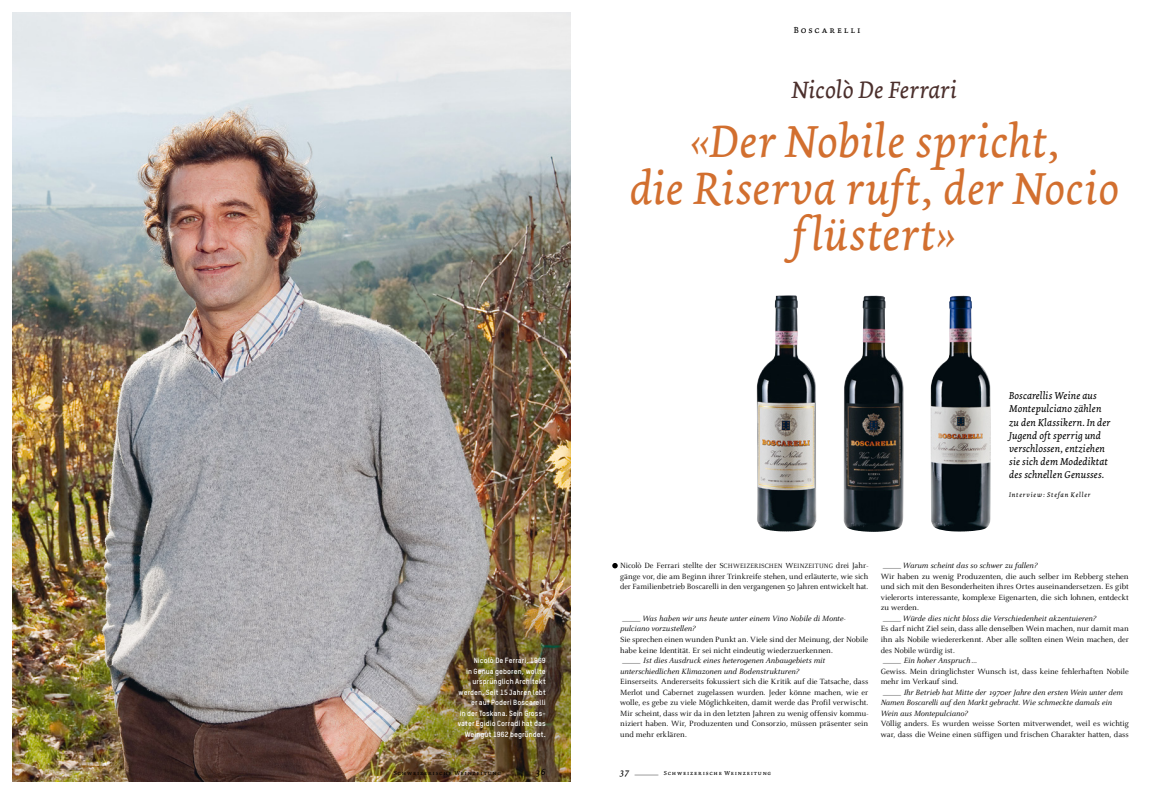
<style>
.page{position:relative;width:1166px;height:794px;background:#fff}
.page>*{position:absolute;margin:0;border:0;box-sizing:border-box;transform-origin:0 0}
.t1{font:italic 47.25px/46.4px "Dolly";letter-spacing:.01em;color:#d26f2f;text-align:center}
.t2{font:italic 24.94px "Dolly";color:#4b2f2c}
.t3{font:italic 10.5px/13.1px "Dolly";letter-spacing:.01em;color:#000}
.t4{font:9.19px "Dolly Small Caps";letter-spacing:.205em;color:#000}
.t5{font:8.31px/10.5px "Celeste";letter-spacing:-.005em;color:#000;text-align:justify}
.t6{font:italic 8.31px/10.5px "Celeste";color:#000;scale:5 1}
.t7{font:700 7.44px/10.5px "TSTAR";letter-spacing:.01em;color:#fff;text-align:right}
.t8{font:italic 7px "Dolly";letter-spacing:.11em;color:#000}
.t9{font:6.12px "Dolly Small Caps";letter-spacing:.11em;color:#000}
.s1{font-family:"Celeste Regular SC850";font-size:8.05px}
.s2{font-family:"Celeste Regular SC850";font-size:6.91px}
.s3{font-family:"Dolly";font-style:italic;font-size:7.88px}
.s4{font-family:"Dolly";font-style:italic;font-size:9.62px}
</style>
<div class="page">
<img style="left:12px;top:12px;width:558px;height:769px">
<img style="left:757px;top:295px;width:59px;height:236px">
<img style="left:843px;top:295px;width:61px;height:237px">
<img style="left:930px;top:295px;width:61px;height:236px">
<svg style="left:612px;top:563px;width:6px;height:5px"></svg>
<p class="t4" style="left:794px;top:25px;width:68px">Boscarelli</p>
<h2 class="t2" style="left:792px;top:75px;width:167px">Nicolò De Ferrari</h2>
<h1 class="t1" style="left:630px;top:119px;width:491px">«Der Nobile spricht,<br>die Riserva ruft, der Nocio flüstert»</h1>
<p class="t3" style="left:1009px;top:389px;width:103px">Boscarellis Weine aus<br>Montepulciano zählen zu den Klassikern. In der<br>Jugend oft sperrig und verschlossen, entziehen sie sich dem Modediktat des schnellen Genusses.</p>
<p class="t8" style="left:1009px;top:490px;width:83px">Interview: Stefan Keller</p>
<p class="t5" style="left:620px;top:560px;width:250px">Nicolò De Ferrari stellte der <span class="s1">S</span><span class="s2">CHWEIZERISCHEN</span> <span class="s1">W</span><span class="s2">EINZEITUNG</span> drei Jahr&shy;gänge vor, die am Beginn ihrer Trinkreife stehen, und erläuterte, wie sich der Familienbetrieb Boscarelli in den vergangenen 50 Jahren entwickelt hat.</p>
<p class="t6" style="left:620px;top:613px;width:47px">–Was haben wir uns heute unter einem Vino Nobile di Monte&shy;pulciano vorzustellen?</p>
<p class="t5" style="left:620px;top:634px;width:250px">Sie sprechen einen wunden Punkt an. Viele sind der Meinung, der Nobile habe keine Identität. Er sei nicht eindeutig wiederzuerkennen.</p>
<p class="t6" style="left:620px;top:655px;width:42px">–Ist dies Ausdruck eines heterogenen Anbaugebiets mit unterschiedlichen Klimazonen und Bodenstrukturen?</p>
<p class="t5" style="left:620px;top:676px;width:250px">Einserseits. Andererseits fokussiert sich die Kritik auf die Tatsache, dass Merlot und Cabernet zugelassen wurden. Jeder könne machen, wie er wolle, es gebe zu viele Möglichkeiten, damit werde das Profil verwischt.<br>Mir scheint, dass wir da in den letzten Jahren zu wenig offensiv kommu&shy;niziert haben. Wir, Produzenten und Consorzio, müssen präsenter sein und mehr erklären.</p>
<p class="t7" style="left:458px;top:655px;width:90px">Nicolò De Ferrari, 1969<br>in Genua geboren, wollte ursprünglich Architekt werden. Seit 15 Jahren lebt er auf Poderi Boscarelli<br>in der Toskana. Sein Gross&shy;vater Egidio Corradi hat das<br>Weingut 1962 begründet.</p>
<p class="t9" style="left:394px;top:769px;width:154px">Schweizerische Weinzeitung <span class="s3">—</span> <span class="s4">36</span></p>
<p class="t9" style="left:620px;top:769px;width:153px"><span class="s4">37</span> <span class="s3">—</span> Schweizerische Weinzeitung</p>
<p class="t6" style="left:881px;top:560px;width:33px">–Warum scheint das so schwer zu fallen?</p>
<p class="t5" style="left:881px;top:571px;width:250px">Wir haben zu wenig Produzenten, die auch selber im Rebberg stehen und sich mit den Besonderheiten ihres Ortes auseinandersetzen. Es gibt vielerorts interessante, komplexe Eigenarten, die sich lohnen, entdeckt zu werden.</p>
<p class="t6" style="left:881px;top:613px;width:45px">–Würde dies nicht bloss die Verschiedenheit akzentuieren?</p>
<p class="t5" style="left:881px;top:623px;width:250px">Es darf nicht Ziel sein, dass alle denselben Wein machen, nur damit man ihn als Nobile wiedererkennt. Aber alle sollten einen Wein machen, der des Nobile würdig ist.</p>
<p class="t6" style="left:881px;top:655px;width:21px">–Ein hoher Anspruch…</p>
<p class="t5" style="left:881px;top:665px;width:249px">Gewiss. Mein dringlichster Wunsch ist, dass keine fehlerhaften Nobile mehr im Verkauf sind.</p>
<p class="t6" style="left:881px;top:687px;width:50px">–Ihr Betrieb hat Mitte der 1970er Jahre den ersten Wein unter dem<br>Namen Boscarelli auf den Markt gebracht. Wie schmeckte damals ein<br>Wein aus Montepulciano?</p>
<p class="t5" style="left:881px;top:718px;width:249px">Völlig anders. Es wurden weisse Sorten mitverwendet, weil es wichtig war, dass die Weine einen süffigen und frischen Charakter hatten, dass</p>
</div>
